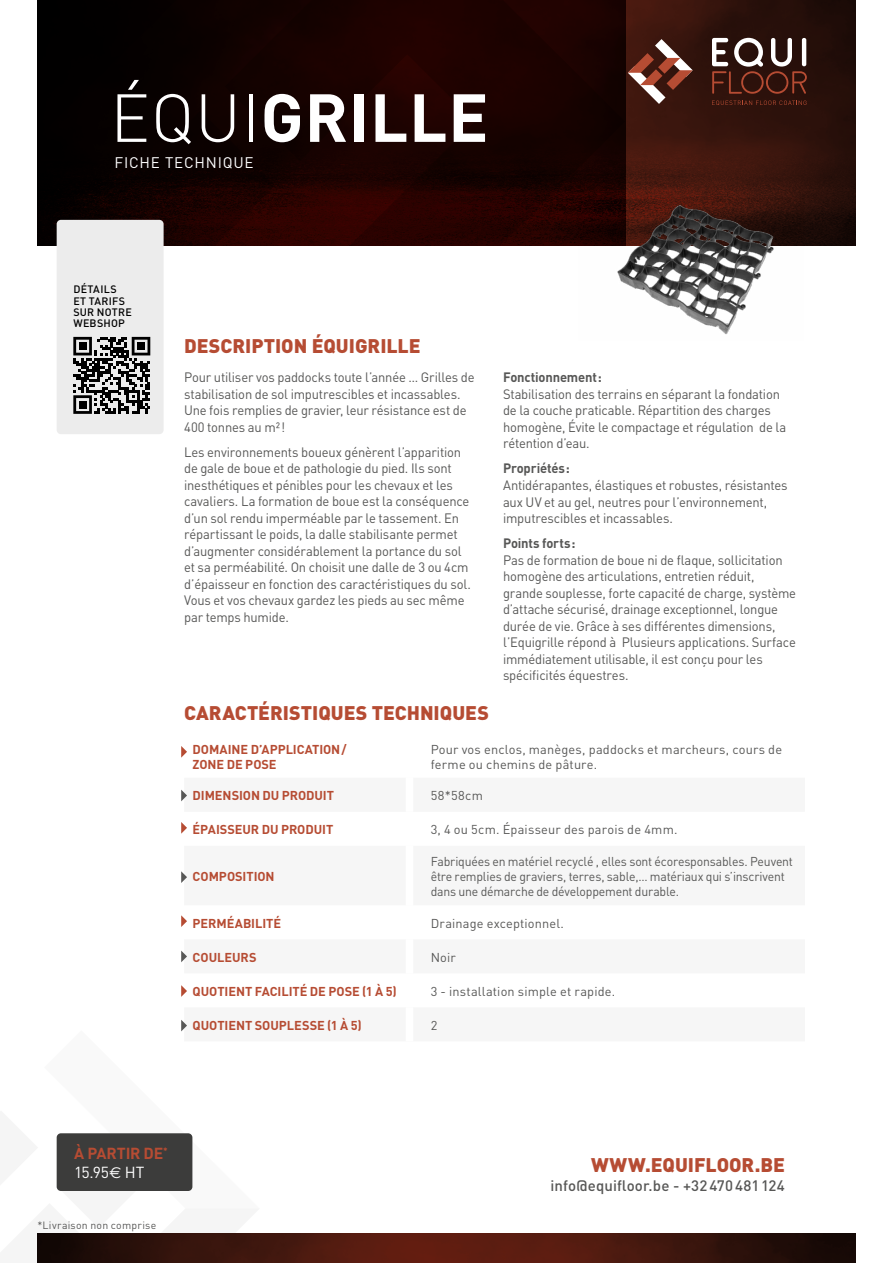
<style>
.page{position:relative;width:893px;height:1263px;background:#fff}
.page>*{position:absolute;margin:0;border:0;box-sizing:border-box;transform-origin:0 0}
.t1{font:700 66.75px "DIN";letter-spacing:.01em;color:#fff}
.t2{font:900 19.5px "DIN";color:#b64c33}
.t3{font:700 15.75px/18.6px "DIN";letter-spacing:-.015em;color:#b64c33}
.t4{font:15.15px "DIN";letter-spacing:.05em;color:#fff}
.t5{font:500 15px "DIN";letter-spacing:.01em;color:#575756}
.t6{font:13.5px/16.5px "DIN";letter-spacing:-.015em;color:#575756;scale:.96 1}
.t7{font:700 13.5px "DIN";letter-spacing:-.015em;color:#575756;scale:.96 1}
.t8{font:12.75px/15px "DIN";letter-spacing:.005em;color:#575756}
.t9{font:12.75px/15px "DIN";letter-spacing:-.015em;color:#575756;scale:.96 1}
.t10{font:700 12.75px/15px "DIN";letter-spacing:-.005em;color:#b64c33}
.t11{font:500 10.65px/11.2px "DIN";letter-spacing:.025em;color:#000}
.t12{font:10.5px "DIN";letter-spacing:.025em;color:#575756}
.s1{font-weight:300}
.s2{font-weight:400;color:#fff}
.s3{font-family:"Euro Sans";font-weight:400;color:#fff}
</style>
<div class="page">
<img style="left:693px;top:0;width:162px;height:245px">
<div style="left:57px;top:220px;width:107px;height:214px;background:#ececec;border-radius:4px"></div>
<svg style="left:37px;top:0;width:656px;height:245px;background:#1f0806"></svg>
<svg style="left:712px;top:101px;width:95px;height:4px"></svg>
<svg style="left:712px;top:38px;width:95px;height:56px"></svg>
<img style="left:37px;top:1233px;width:818px;height:30px">
<svg style="left:181px;top:746px;width:6px;height:12px"></svg>
<svg style="left:181px;top:822px;width:6px;height:12px"></svg>
<svg style="left:181px;top:915px;width:6px;height:12px"></svg>
<svg style="left:181px;top:985px;width:6px;height:12px"></svg>
<svg style="left:181px;top:790px;width:6px;height:11px"></svg>
<svg style="left:181px;top:871px;width:6px;height:12px"></svg>
<svg style="left:181px;top:1020px;width:6px;height:11px"></svg>
<svg style="left:181px;top:950px;width:6px;height:12px"></svg>
<img style="left:578px;top:199px;width:226px;height:136px">
<div style="left:57px;top:1133px;width:135px;height:58px;background:#3c3c3b;border-radius:4px"></div>
<svg style="left:73px;top:337px;width:77px;height:77px"></svg>
<div style="left:79px;top:342px;width:8px;height:8px;background:#000"></div>
<div style="left:137px;top:342px;width:8px;height:8px;background:#000"></div>
<div style="left:79px;top:401px;width:8px;height:7px;background:#000"></div>
<h1 class="t1" style="left:110px;top:74px;width:380px"><span class="s1">ÉQUI</span>GRILLE</h1>
<p class="t4" style="left:114px;top:153px;width:141px">FICHE TECHNIQUE</p>
<p class="t11" style="left:73px;top:283px;width:60px">DÉTAILS<br>ET TARIFS<br>SUR NOTRE<br>WEBSHOP</p>
<h2 class="t2" style="left:184px;top:333px;width:238px">DESCRIPTION ÉQUIGRILLE</h2>
<p class="t6" style="left:184px;top:369px;width:304px">Pour utiliser vos paddocks toute l’année … Grilles de stabilisation de sol imputrescibles et incassables.<br>Une fois remplies de gravier, leur résistance est de 400 tonnes au m²!</p>
<p class="t6" style="left:184px;top:444px;width:300px">Les environnements boueux génèrent l’apparition de gale de boue et de pathologie du pied. Ils sont inesthétiques et pénibles pour les chevaux et les cavaliers. La formation de boue est la conséquence d’un sol rendu imperméable par le tassement. En répartissant le poids, la dalle stabilisante permet d’augmenter considérablement la portance du sol et sa perméabilité. On choisit une dalle de 3 ou 4cm d’épaisseur en fonction des caractéristiques du sol.<br>Vous et vos chevaux gardez les pieds au sec même par temps humide.</p>
<p class="t7" style="left:503px;top:369px;width:105px">Fonctionnement :</p>
<p class="t6" style="left:503px;top:386px;width:296px">Stabilisation des terrains en séparant la fondation de la couche praticable. Répartition des charges homogène, Évite le compactage et régulation de la rétention d’eau.</p>
<p class="t7" style="left:503px;top:460px;width:71px">Propriétés :</p>
<p class="t6" style="left:503px;top:477px;width:298px">Antidérapantes, élastiques et robustes, résistantes aux UV et au gel, neutres pour l’environnement, imputrescibles et incassables.</p>
<p class="t7" style="left:503px;top:534px;width:77px">Points forts :</p>
<p class="t6" style="left:503px;top:551px;width:307px">Pas de formation de boue ni de flaque, sollicitation homogène des articulations, entretien réduit, grande souplesse, forte capacité de charge, système d’attache sécurisé, drainage exceptionnel, longue durée de vie. Grâce à ses différentes dimensions, l’Equigrille répond à Plusieurs applications. Surface immédiatement utilisable, il est conçu pour les spécificités équestres.</p>
<h2 class="t2" style="left:184px;top:700px;width:306px">CARACTÉRISTIQUES TECHNIQUES</h2>
<p class="t10" style="left:193px;top:742px;width:155px">DOMAINE D’APPLICATION /<br>ZONE DE POSE</p>
<p class="t8" style="left:431px;top:742px;width:353px">Pour vos enclos, manèges, paddocks et marcheurs, cours de ferme ou chemins de pâture.</p>
<p class="t10" style="left:193px;top:787px;width:143px">DIMENSION DU PRODUIT</p>
<p class="t8" style="left:431px;top:788px;width:54px">58*58cm</p>
<p class="t10" style="left:193px;top:821px;width:142px">ÉPAISSEUR DU PRODUIT</p>
<p class="t8" style="left:431px;top:822px;width:248px">3, 4 ou 5cm. Épaisseur des parois de 4mm.</p>
<p class="t10" style="left:193px;top:868px;width:84px">COMPOSITION</p>
<p class="t9" style="left:431px;top:853px;width:379px">Fabriquées en matériel recyclé , elles sont écoresponsables. Peuvent être remplies de graviers, terres, sable,… matériaux qui s’inscrivent dans une démarche de développement durable.</p>
<p class="t10" style="left:193px;top:915px;width:90px">PERMÉABILITÉ</p>
<p class="t8" style="left:431px;top:915px;width:135px">Drainage exceptionnel.</p>
<p class="t10" style="left:193px;top:949px;width:65px">COULEURS</p>
<p class="t8" style="left:431px;top:949px;width:27px">Noir</p>
<p class="t10" style="left:193px;top:983px;width:206px">QUOTIENT FACILITÉ DE POSE (1 À 5)</p>
<p class="t8" style="left:431px;top:983px;width:186px">3 - installation simple et rapide.</p>
<p class="t10" style="left:193px;top:1017px;width:171px">QUOTIENT SOUPLESSE (1 À 5)</p>
<p class="t8" style="left:431px;top:1017px;width:8px">2</p>
<p class="t3" style="left:74px;top:1144px;width:95px">À PARTIR DE<sup>*<br></sup><span class="s2">15.95</span><span class="s3">€</span> <span class="s2">HT</span></p>
<p class="t12" style="left:37px;top:1219px;width:120px">*Livraison non comprise</p>
<h2 class="t2" style="left:591px;top:1151px;width:195px">WWW.EQUIFLOOR.BE</h2>
<p class="t5" style="left:550px;top:1176px;width:236px">info@equifloor.be - +32470481124</p>
</div>
